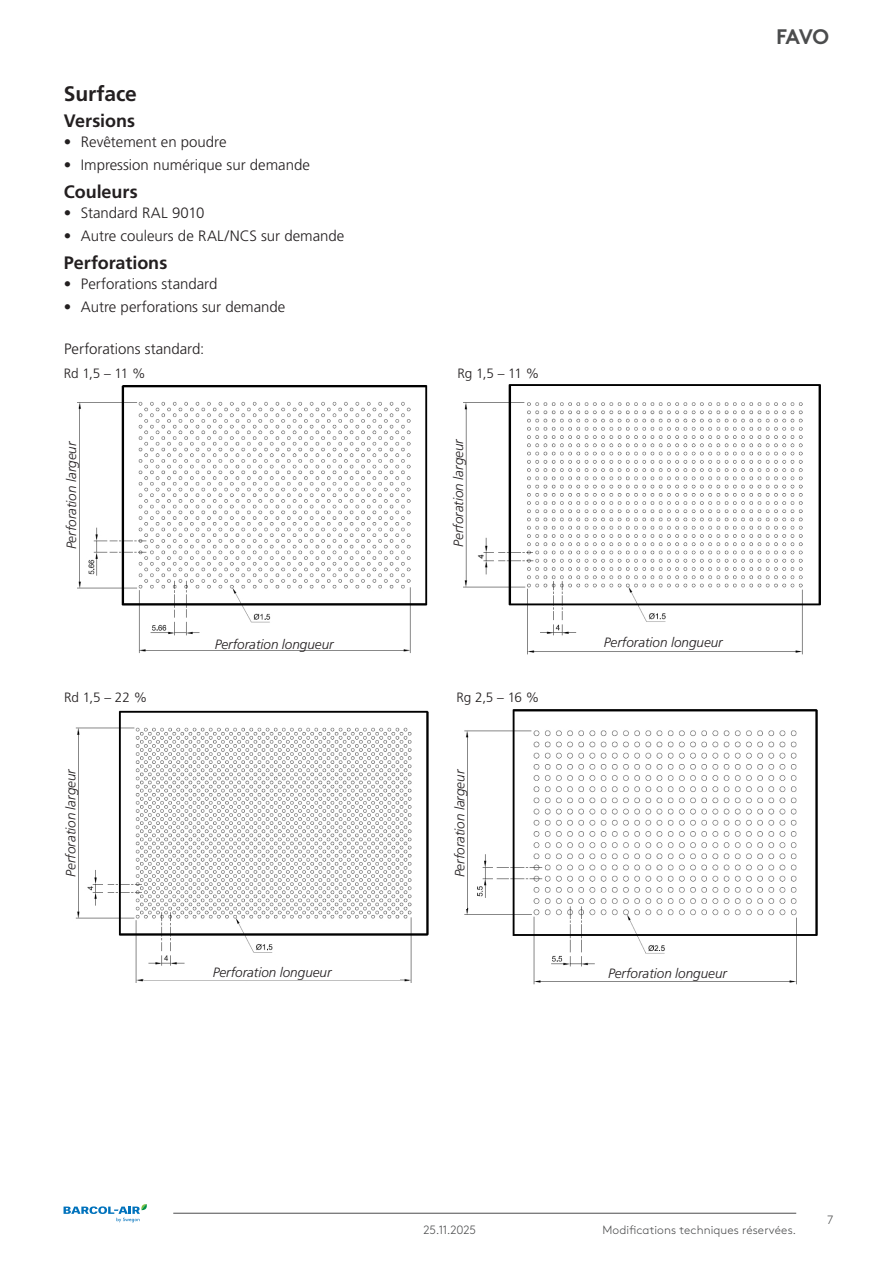
<style>
.page{position:relative;width:893px;height:1263px;background:#fff}
.page>*{position:absolute;margin:0;border:0;box-sizing:border-box;transform-origin:0 0}
.t1{font:700 21px "Frutiger LT Pro";letter-spacing:-.005em;color:#231f20}
.t2{font:700 21px "Swegon Brown";color:#4b4c4d}
.t3{font:700 18px "Frutiger LT Pro";color:#231f20}
.t4{font:300 15px "Frutiger LT Pro";color:#231f20}
.t5{font:italic 300 13.5px "Frutiger LT Pro";color:#231f20}
.t6{font:300 13.5px "Frutiger LT Pro";color:#231f20}
.t7{font:300 12px "Swegon Brown";letter-spacing:.01em;color:#4b4c4d}
</style>
<div class="page">
<hr style="left:173px;top:1213px;width:623px;height:1px;background:#4b4c4d">
<svg style="left:64px;top:1204px;width:83px;height:18px"></svg>
<img style="left:75px;top:710px;width:354px;height:272px">
<div style="left:145px;top:967px;width:255px;height:12px;background:#fff"></div>
<div style="left:65px;top:738px;width:12px;height:170px;background:#fff"></div>
<img style="left:77px;top:385px;width:351px;height:268px">
<div style="left:147px;top:638px;width:255px;height:11px;background:#fff"></div>
<div style="left:66px;top:414px;width:12px;height:163px;background:#fff"></div>
<img style="left:464px;top:709px;width:354px;height:276px">
<div style="left:548px;top:968px;width:239px;height:11px;background:#fff"></div>
<div style="left:454px;top:738px;width:12px;height:171px;background:#fff"></div>
<img style="left:463px;top:384px;width:358px;height:271px">
<div style="left:536px;top:637px;width:255px;height:12px;background:#fff"></div>
<div style="left:453px;top:411px;width:12px;height:164px;background:#fff"></div>
<h1 class="t2" style="left:776px;top:20px;width:55px">FAVO</h1>
<h1 class="t1" style="left:64px;top:81px;width:74px">Surface</h1>
<p class="t3" style="left:64px;top:110px;width:73px">Versions</p>
<p class="t4" style="left:64px;top:133px;width:164px">• Revêtement en poudre</p>
<p class="t4" style="left:64px;top:156px;width:247px">• Impression numérique sur demande</p>
<p class="t3" style="left:64px;top:181px;width:75px">Couleurs</p>
<p class="t4" style="left:64px;top:204px;width:142px">• Standard RAL 9010</p>
<p class="t4" style="left:64px;top:227px;width:282px">• Autre couleurs de RAL/NCS sur demande</p>
<p class="t3" style="left:64px;top:252px;width:105px">Perforations</p>
<p class="t4" style="left:64px;top:276px;width:155px">• Perforations standard</p>
<p class="t4" style="left:64px;top:298px;width:223px">• Autre perforations sur demande</p>
<p class="t4" style="left:64px;top:340px;width:142px">Perforations standard:</p>
<p class="t6" style="left:64px;top:365px;width:83px">Rd 1,5 – 11 %</p>
<p class="t6" style="left:457px;top:365px;width:83px">Rg 1,5 – 11 %</p>
<p class="t5" style="left:64px;top:549px;width:110px;rotate:-90deg">Perforation largeur</p>
<p class="t5" style="left:450px;top:547px;width:110px;rotate:-90deg">Perforation largeur</p>
<p class="t5" style="left:215px;top:636px;width:120px">Perforation longueur</p>
<p class="t5" style="left:604px;top:635px;width:120px">Perforation longueur</p>
<p class="t6" style="left:64px;top:689px;width:85px">Rd 1,5 – 22 %</p>
<p class="t6" style="left:456px;top:689px;width:85px">Rg 2,5 – 16 %</p>
<p class="t5" style="left:63px;top:877px;width:110px;rotate:-90deg">Perforation largeur</p>
<p class="t5" style="left:452px;top:877px;width:110px;rotate:-90deg">Perforation largeur</p>
<p class="t5" style="left:213px;top:965px;width:120px">Perforation longueur</p>
<p class="t5" style="left:608px;top:965px;width:120px">Perforation longueur</p>
<p class="t7" style="left:423px;top:1221px;width:54px">25.11.2025</p>
<p class="t7" style="left:602px;top:1221px;width:195px">Modifications techniques réservées.</p>
<p class="t7" style="left:827px;top:1211px;width:8px">7</p>
</div>
